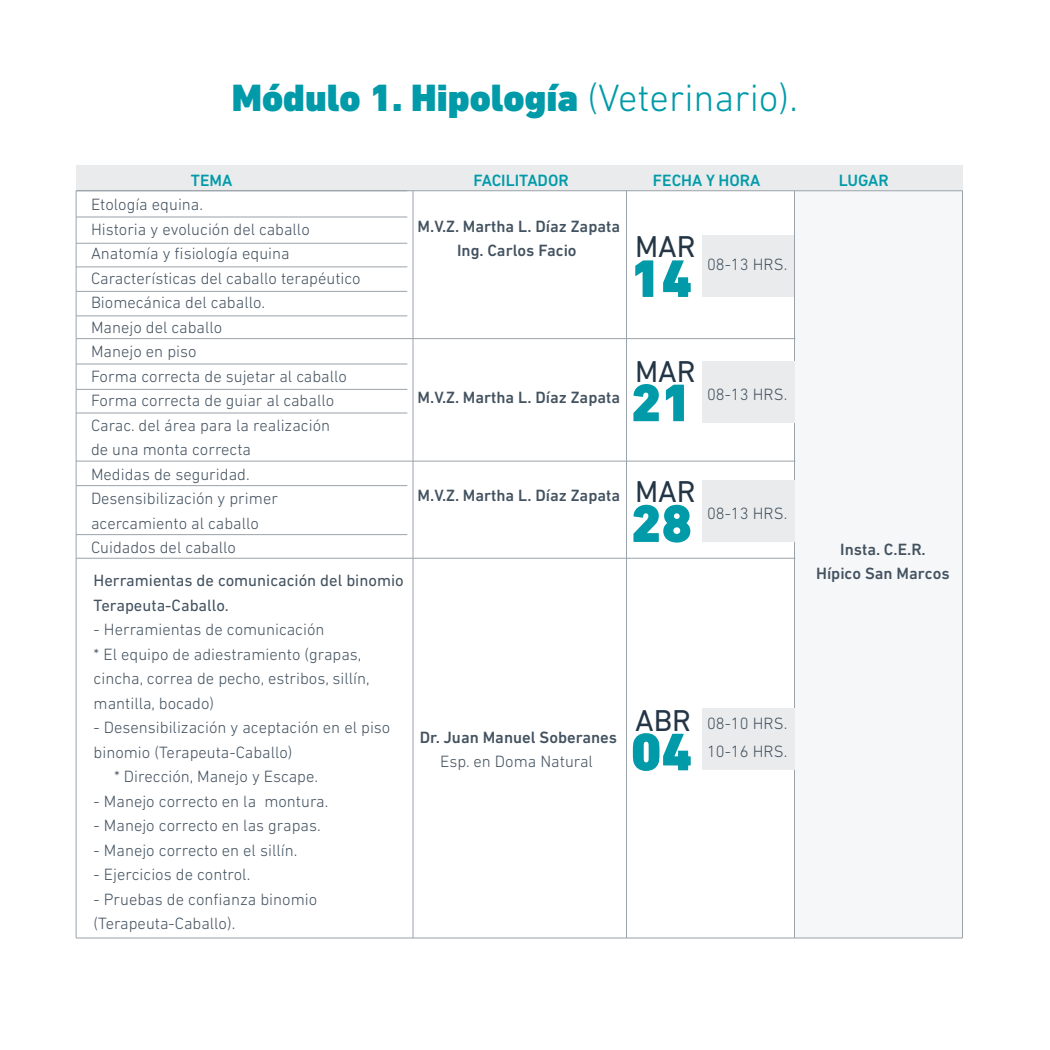
<style>
.page{position:relative;width:1050px;height:1050px;background:#fff}
.page>*{position:absolute;margin:0;border:0;box-sizing:border-box;transform-origin:0 0}
.t1{font:900 53.73px "DIN Next LT Pro";color:#009aa8}
.t2{font:900 38.76px "DIN Next LT Pro";color:#009aa8}
.t3{font:30.71px "DIN Next LT Pro";color:#243646}
.t4{font:300 16.62px/24.5px "DIN Next LT Pro";color:#435260}
.t5{font:500 16.62px/24.5px "DIN Next LT Pro";color:#435260;text-align:center}
.t6{font:16.62px/24.5px "DIN Next LT Pro";color:#435260}
.t7{font:500 16.62px "DIN Next LT Pro";color:#009aa8}
.s1{font-weight:300}
</style>
<div class="page">
<div style="left:702px;top:235px;width:92px;height:62px;background:#e9ebec"></div>
<div style="left:76px;top:165px;width:886px;height:26px;background:#e9ebec"></div>
<div style="left:794px;top:191px;width:168px;height:747px;background:#f6f7f8"></div>
<hr style="left:413px;top:191px;width:1px;height:747px;background:#9aa3aa">
<hr style="left:76px;top:191px;width:1px;height:747px;background:#9aa3aa">
<hr style="left:626px;top:191px;width:1px;height:747px;background:#9aa3aa">
<hr style="left:794px;top:191px;width:1px;height:747px;background:#9aa3aa">
<hr style="left:962px;top:191px;width:1px;height:747px;background:#9aa3aa">
<hr style="left:76px;top:217px;width:331px;height:1px;background:#9aa3aa">
<hr style="left:76px;top:243px;width:331px;height:1px;background:#9aa3aa">
<hr style="left:76px;top:267px;width:331px;height:1px;background:#9aa3aa">
<hr style="left:76px;top:291px;width:331px;height:1px;background:#9aa3aa">
<hr style="left:76px;top:316px;width:331px;height:1px;background:#9aa3aa">
<hr style="left:76px;top:461px;width:719px;height:1px;background:#9aa3aa">
<hr style="left:76px;top:338px;width:719px;height:1px;background:#9aa3aa">
<hr style="left:76px;top:191px;width:886px;height:1px;background:#9aa3aa">
<hr style="left:76px;top:558px;width:719px;height:1px;background:#9aa3aa">
<hr style="left:76px;top:938px;width:886px;height:1px;background:#9aa3aa">
<hr style="left:76px;top:364px;width:331px;height:1px;background:#9aa3aa">
<hr style="left:76px;top:389px;width:331px;height:1px;background:#9aa3aa">
<hr style="left:76px;top:413px;width:331px;height:1px;background:#9aa3aa">
<hr style="left:76px;top:485px;width:331px;height:1px;background:#9aa3aa">
<hr style="left:76px;top:534px;width:331px;height:1px;background:#9aa3aa">
<div style="left:702px;top:361px;width:92px;height:62px;background:#e9ebec"></div>
<div style="left:702px;top:480px;width:92px;height:62px;background:#e9ebec"></div>
<div style="left:702px;top:709px;width:92px;height:61px;background:#e9ebec"></div>
<h2 class="t2" style="left:232px;top:75px;width:567px">Módulo 1. Hipología <span class="s1">(Veterinario).</span></h2>
<p class="t7" style="left:191px;top:171px;width:43px">TEMA</p>
<p class="t7" style="left:474px;top:171px;width:97px">FACILITADOR</p>
<p class="t7" style="left:653px;top:171px;width:109px">FECHA Y HORA</p>
<p class="t7" style="left:839px;top:171px;width:51px">LUGAR</p>
<p class="t4" style="left:91px;top:192px;width:271px">Etología equina.<br>Historia y evolución del caballo<br>Anatomía y fisiología equina<br>Características del caballo terapéutico<br>Biomecánica del caballo.<br>Manejo del caballo<br>Manejo en piso<br>Forma correcta de sujetar al caballo<br>Forma correcta de guiar al caballo<br>Carac. del área para la realización<br>de una monta correcta<br>Medidas de seguridad.<br>Desensibilización y primer acercamiento al caballo<br>Cuidados del caballo</p>
<p class="t6" style="left:94px;top:568px;width:312px">Herramientas de comunicación del binomio<br>Terapeuta-Caballo.</p>
<p class="t4" style="left:94px;top:617px;width:278px">- Herramientas de comunicación<br>* El equipo de adiestramiento (grapas, cincha, correa de pecho, estribos, sillín, mantilla, bocado)</p>
<p class="t4" style="left:94px;top:715px;width:298px">- Desensibilización y aceptación en el piso</p>
<p class="t4" style="left:94px;top:740px;width:200px">binomio (Terapeuta-Caballo)</p>
<p class="t4" style="left:114px;top:764px;width:206px">* Dirección, Manejo y Escape.</p>
<p class="t4" style="left:94px;top:789px;width:236px">- Manejo correcto en la montura.</p>
<p class="t4" style="left:94px;top:813px;width:229px">- Manejo correcto en las grapas.</p>
<p class="t4" style="left:94px;top:838px;width:205px">- Manejo correcto en el sillín.</p>
<p class="t4" style="left:94px;top:862px;width:158px">- Ejercicios de control.</p>
<p class="t4" style="left:94px;top:887px;width:225px">- Pruebas de confianza binomio (Terapeuta-Caballo).</p>
<p class="t5" style="left:418px;top:214px;width:204px">M.V.Z. Martha L. Díaz Zapata<br>Ing. Carlos Facio</p>
<p class="t4" style="left:635px;top:252px;width:154px"><sup>MAR</sup> 08-13 HRS.</p>
<h1 class="t1" style="left:631px;top:247px;width:63px">14</h1>
<p class="t5" style="left:418px;top:385px;width:204px">M.V.Z. Martha L. Díaz Zapata</p>
<h3 class="t3" style="left:635px;top:353px;width:62px">MAR</h3>
<h1 class="t1" style="left:631px;top:371px;width:63px">21</h1>
<p class="t4" style="left:707px;top:381px;width:82px">08-13 HRS.</p>
<p class="t5" style="left:418px;top:483px;width:204px">M.V.Z. Martha L. Díaz Zapata</p>
<h3 class="t3" style="left:635px;top:474px;width:62px">MAR</h3>
<h1 class="t1" style="left:631px;top:492px;width:63px">28</h1>
<p class="t4" style="left:707px;top:500px;width:82px">08-13 HRS.</p>
<p class="t5" style="left:420px;top:725px;width:199px">Dr. Juan Manuel Soberanes</p>
<p class="t4" style="left:440px;top:749px;width:154px">Esp. en Doma Natural</p>
<h3 class="t3" style="left:635px;top:703px;width:58px">ABR</h3>
<p class="t4" style="left:707px;top:711px;width:82px">08-10 HRS.</p>
<h1 class="t1" style="left:631px;top:720px;width:63px">04</h1>
<p class="t4" style="left:707px;top:738px;width:82px">10-16 HRS.</p>
<p class="t5" style="left:816px;top:537px;width:135px">Insta. C.E.R.<br>Hípico San Marcos</p>
</div>
